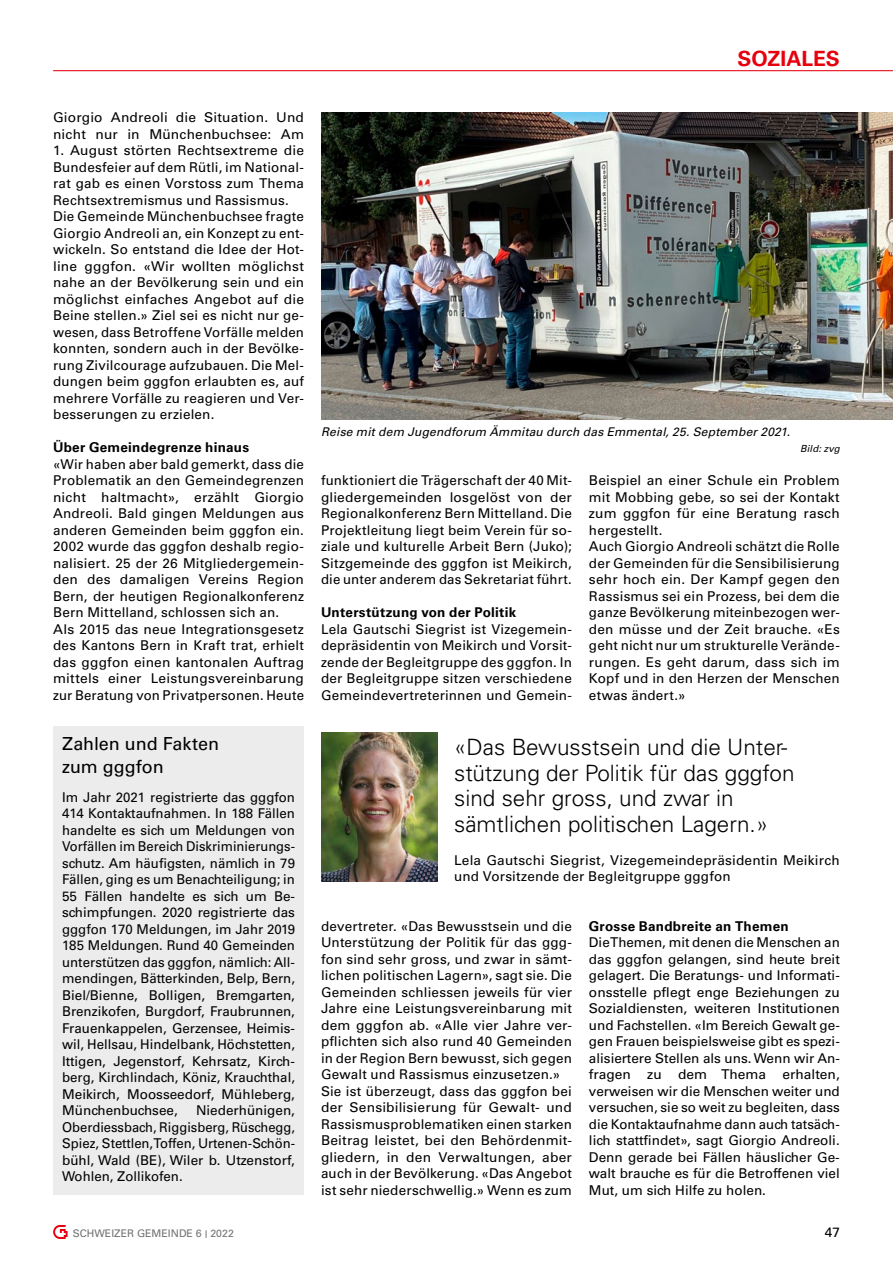
<style>
.page{position:relative;width:893px;height:1263px;background:#fff}
.page>*{position:absolute;margin:0;border:0;box-sizing:border-box;transform-origin:0 0}
.t1{font:300 22.5px/25.5px "Univers LT Std";color:#000}
.t2{font:700 21px "Univers LT Std";letter-spacing:-.005em;color:#e7000e}
.t3{font:18px/22.5px "Univers LT Std";letter-spacing:-.005em;color:#000}
.t4{font:13.5px/16.5px "Univers LT Std";letter-spacing:.01em;color:#000}
.t5{font:700 13.5px "Univers LT Std";letter-spacing:.015em;color:#000}
.t6{font:italic 12px "Univers LT Std";letter-spacing:.015em;color:#000}
.t7{font:10.5px "Univers LT Std";color:#6f7070}
.t8{font:italic 9.75px "Univers LT Std";letter-spacing:.02em;color:#000}
</style>
<div class="page">
<hr style="left:53px;top:70px;width:840px;height:1px;background:#e7000e">
<svg style="left:53px;top:1225px;width:15px;height:14px"></svg>
<img style="left:321px;top:112px;width:572px;height:307px">
<div style="left:53px;top:727px;width:251px;height:468px;background:#ececec"></div>
<img style="left:321px;top:733px;width:117px;height:148px">
<h2 class="t2" style="left:738px;top:46px;width:104px">SOZIALES</h2>
<p class="t4" style="left:53px;top:109px;width:252px">Giorgio Andreoli die Situation. Und nicht nur in Münchenbuchsee: Am</p>
<p class="t4" style="left:53px;top:142px;width:252px">1. August störten Rechtsextreme die Bundesfeier auf dem Rütli, im National&shy;rat gab es einen Vorstoss zum Thema Rechtsextremismus und Rassismus.<br>Die Gemeinde Münchenbuchsee fragte Giorgio Andreoli an, ein Konzept zu ent&shy;wickeln. So entstand die Idee der Hot&shy;line gggfon. «Wir wollten möglichst nahe an der Bevölkerung sein und ein möglichst einfaches Angebot auf die Beine stellen.» Ziel sei es nicht nur ge&shy;wesen, dass Betroffene Vorfälle melden konnten, sondern auch in der Bevölke&shy;rung Zivilcourage aufzubauen. Die Mel&shy;dungen beim gggfon erlaubten es, auf mehrere Vorfälle zu reagieren und Ver&shy;besserungen zu erzielen.</p>
<p class="t5" style="left:53px;top:439px;width:197px">Über Gemeindegrenze hinaus</p>
<p class="t4" style="left:53px;top:456px;width:252px">«Wir haben aber bald gemerkt, dass die Problematik an den Gemeindegrenzen nicht haltmacht», erzählt Giorgio Andreoli. Bald gingen Meldungen aus anderen Gemeinden beim gggfon ein.<br>2002 wurde das gggfon deshalb regio&shy;nalisiert. 25 der 26 Mitgliedergemein&shy;den des damaligen Vereins Region Bern, der heutigen Regionalkonferenz Bern Mittelland, schlossen sich an.<br>Als 2015 das neue Integrationsgesetz des Kantons Bern in Kraft trat, erhielt das gggfon einen kantonalen Auftrag mittels einer Leistungsvereinbarung zur Beratung von Privatpersonen. Heute</p>
<h3 class="t3" style="left:62px;top:733px;width:158px">Zahlen und Fakten zum gggfon</h3>
<p class="t4" style="left:62px;top:789px;width:234px;text-align:justify">Im Jahr 2021 registrierte das gggfon 414 Kontaktaufnahmen. In 188 Fällen handelte es sich um Meldungen von Vorfällen im Bereich Diskriminierungs&shy;schutz. Am häufigsten, nämlich in 79<br>Fällen, ging es um Benachteiligung; in 55 Fällen handelte es sich um Be&shy;schimpfungen. 2020 registrierte das gggfon 170 Meldungen, im Jahr 2019<br>185 Meldungen. Rund 40 Gemeinden unterstützen das gggfon, nämlich: All&shy;mendingen, Bätterkinden, Belp, Bern, Biel/Bienne, Bolligen, Bremgarten, Brenzikofen, Burgdorf, Fraubrunnen, Frauenkappelen, Gerzensee, Heimis&shy;wil, Hellsau, Hindelbank, Höchstetten, Ittigen, Jegenstorf, Kehrsatz, Kirch&shy;berg, Kirchlindach, Köniz, Krauchthal, Meikirch, Moosseedorf, Mühleberg, Münchenbuchsee,</p>
<p class="t4" style="left:62px;top:1102px;width:234px;text-align:justify;text-indent:134px">Niederhünigen, Oberdiessbach, Riggisberg, Rüschegg, Spiez, Stettlen, Toffen, Urtenen-Schön&shy;bühl, Wald (BE), Wiler b. Utzenstorf, Wohlen, Zollikofen.</p>
<p class="t6" style="left:321px;top:424px;width:470px">Reise mit dem Jugendforum Ämmitau durch das Emmental, 25. September 2021.</p>
<p class="t8" style="left:800px;top:443px;width:41px">Bild: zvg</p>
<p class="t4" style="left:321px;top:472px;width:252px;text-align:justify">funktioniert die Trägerschaft der 40 Mit&shy;gliedergemeinden losgelöst von der Regionalkonferenz Bern Mittelland. Die Projektleitung liegt beim Verein für so&shy;ziale und kulturelle Arbeit Bern (Juko); Sitzgemeinde des gggfon ist Meikirch, die unter anderem das Sekretariat führt.</p>
<p class="t5" style="left:321px;top:604px;width:197px">Unterstützung von der Politik</p>
<p class="t4" style="left:321px;top:621px;width:252px;text-align:justify">Lela Gautschi Siegrist ist Vizegemein&shy;depräsidentin von Meikirch und Vorsit&shy;zende der Begleitgruppe des gggfon. In der Begleitgruppe sitzen verschiedene Gemeindevertreterinnen und Gemein-</p>
<p class="t4" style="left:589px;top:472px;width:252px">Beispiel an einer Schule ein Problem mit Mobbing gebe, so sei der Kontakt zum gggfon für eine Beratung rasch hergestellt.<br>Auch Giorgio Andreoli schätzt die Rolle der Gemeinden für die Sensibilisierung sehr hoch ein. Der Kampf gegen den Rassismus sei ein Prozess, bei dem die ganze Bevölkerung miteinbezogen wer&shy;den müsse und der Zeit brauche. «Es geht nicht nur um strukturelle Verände&shy;rungen. Es geht darum, dass sich im Kopf und in den Herzen der Menschen etwas ändert.»</p>
<h1 class="t1" style="left:454px;top:734px;width:342px">«Das Bewusstsein und die Unter&shy;stützung der Politik für das gggfon sind sehr gross, und zwar in sämtlichen politischen Lagern.»</h1>
<p class="t4" style="left:454px;top:852px;width:387px">Lela Gautschi Siegrist, Vizegemeindepräsidentin Meikirch und Vorsitzende der Begleitgruppe gggfon</p>
<p class="t4" style="left:321px;top:918px;width:252px">devertreter. «Das Bewusstsein und die Unterstützung der Politik für das ggg&shy;fon sind sehr gross, und zwar in sämt&shy;lichen politischen Lagern», sagt sie. Die Gemeinden schliessen jeweils für vier Jahre eine Leistungsvereinbarung mit dem gggfon ab. «Alle vier Jahre ver&shy;pflichten sich also rund 40 Gemeinden in der Region Bern bewusst, sich gegen Gewalt und Rassismus einzusetzen.» Sie ist überzeugt, dass das gggfon bei der Sensibilisierung für Gewalt- und Rassismusproblematiken einen starken Beitrag leistet, bei den Behördenmit&shy;gliedern, in den Verwaltungen, aber auch in der Bevölkerung. «Das Angebot ist sehr niederschwellig.» Wenn es zum</p>
<p class="t5" style="left:589px;top:918px;width:201px">Grosse Bandbreite an Themen</p>
<p class="t4" style="left:589px;top:934px;width:252px;text-align:justify">Die Themen, mit denen die Menschen an das gggfon gelangen, sind heute breit gelagert. Die Beratungs- und Informati&shy;onsstelle pflegt enge Beziehungen zu Sozialdiensten, weiteren Institutionen und Fachstellen. «Im Bereich Gewalt ge&shy;gen Frauen beispielsweise gibt es spezi&shy;alisiertere Stellen als uns. Wenn wir An&shy;fragen zu dem Thema erhalten, verweisen wir die Menschen weiter und versuchen, sie so weit zu begleiten, dass die Kontaktaufnahme dann auch tatsäch&shy;lich stattfindet», sagt Giorgio Andreoli.<br>Denn gerade bei Fällen häuslicher Ge&shy;walt brauche es für die Betroffenen viel Mut, um sich Hilfe zu holen.</p>
<p class="t7" style="left:73px;top:1227px;width:162px">SCHWEIZER GEMEINDE 6 <sup>|</sup> 2022</p>
<p class="t4" style="left:825px;top:1224px;width:17px">47</p>
</div>
